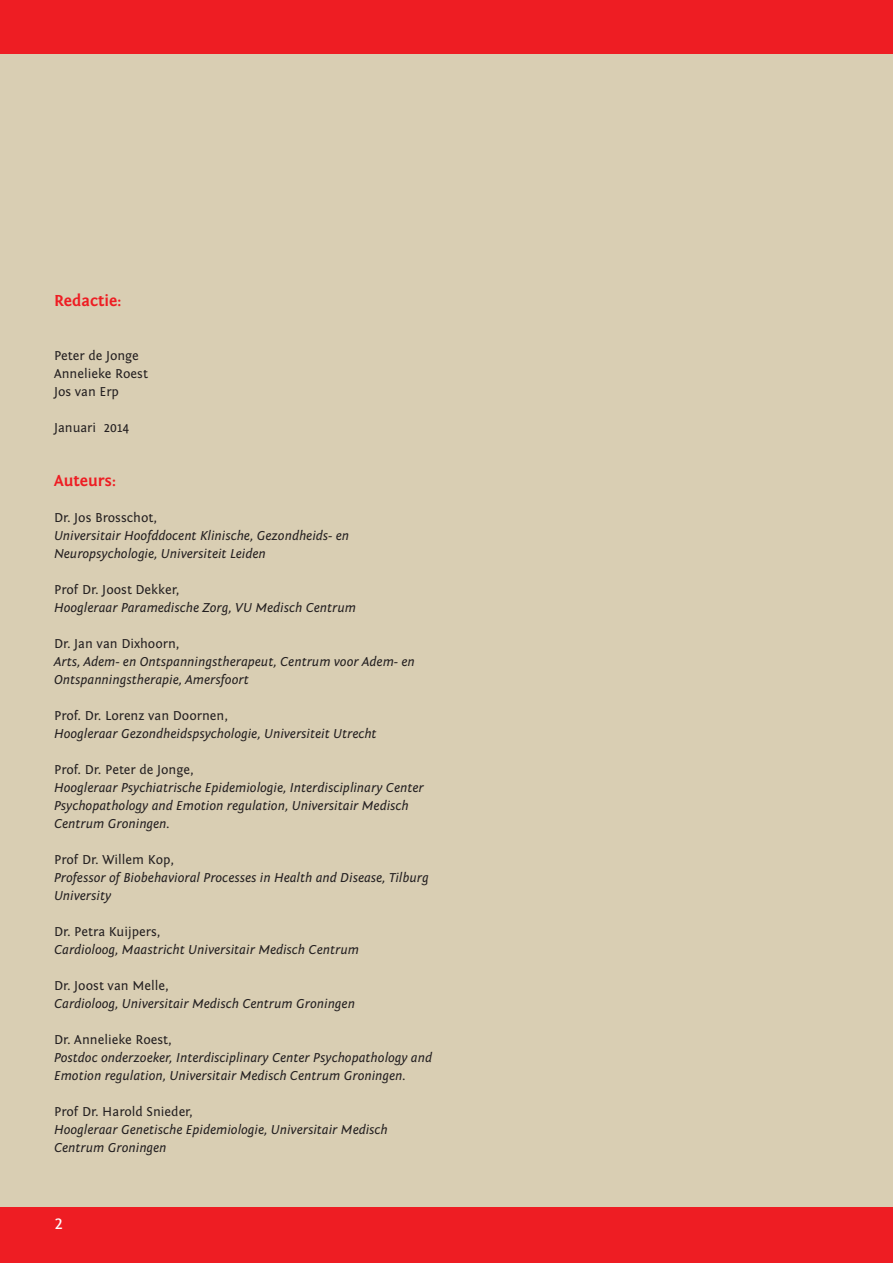
<style>
.page{position:relative;width:893px;height:1263px;background:#fff}
.page>*{position:absolute;margin:0;border:0;box-sizing:border-box;transform-origin:0 0}
.t1{font:18px "Fontin Sans";color:#fff}
.HVG_subkop_rood{font:700 16.5px "Fontin Sans";color:#ee1d23}
.HVG_brood{font:italic 13.5px/18px "Fontin Sans";color:#231f20}
.HVG_brood-2{font:13.5px "Fontin Sans";color:#231f20}
.s1{font-style:normal}
</style>
<div class="page">
<div style="left:0;top:0;width:893px;height:54px;background:#ee1d23"></div>
<div style="left:0;top:1206px;width:893px;height:57px;background:#ee1d23"></div>
<div style="left:0;top:54px;width:893px;height:1152px;background:#d9ceb3"></div>
<p class="HVG_subkop_rood" style="left:54px;top:291px;width:69px">Redactie:</p>
<p class="HVG_brood-2" style="left:54px;top:348px;width:86px">Peter de Jonge</p>
<p class="HVG_brood-2" style="left:54px;top:366px;width:95px">Annelieke Roest</p>
<p class="HVG_brood-2" style="left:54px;top:384px;width:67px">Jos van Erp</p>
<p class="HVG_brood-2" style="left:54px;top:420px;width:77px">Januari 2014</p>
<p class="HVG_subkop_rood" style="left:54px;top:471px;width:64px">Auteurs:</p>
<p class="HVG_brood" style="left:54px;top:509px;width:297px"><span class="s1">Dr. Jos Brosschot,<br></span>Universitair Hoofddocent Klinische, Gezondheids- en<br>Neuropsychologie, Universiteit Leiden</p>
<p class="HVG_brood" style="left:54px;top:581px;width:304px"><span class="s1">Prof Dr. Joost Dekker,<br></span>Hoogleraar Paramedische Zorg, VU Medisch Centrum</p>
<p class="HVG_brood" style="left:54px;top:635px;width:362px"><span class="s1">Dr. Jan van Dixhoorn,<br></span>Arts, Adem- en Ontspanningstherapeut, Centrum voor Adem- en<br>Ontspanningstherapie, Amersfoort</p>
<p class="HVG_brood" style="left:54px;top:707px;width:324px"><span class="s1">Prof. Dr. Lorenz van Doornen,<br></span>Hoogleraar Gezondheidspsychologie, Universiteit Utrecht</p>
<p class="HVG_brood" style="left:54px;top:761px;width:371px"><span class="s1">Prof. Dr. Peter de Jonge,<br></span>Hoogleraar Psychiatrische Epidemiologie, Interdisciplinary Center Psychopathology and Emotion regulation, Universitair Medisch Centrum Groningen.</p>
<p class="HVG_brood" style="left:54px;top:851px;width:376px"><span class="s1">Prof Dr. Willem Kop,<br></span>Professor of Biobehavioral Processes in Health and Disease, Tilburg<br>University</p>
<p class="HVG_brood" style="left:54px;top:923px;width:306px"><span class="s1">Dr. Petra Kuijpers,<br></span>Cardioloog, Maastricht Universitair Medisch Centrum</p>
<p class="HVG_brood" style="left:54px;top:977px;width:302px"><span class="s1">Dr. Joost van Melle,<br></span>Cardioloog, Universitair Medisch Centrum Groningen</p>
<p class="HVG_brood" style="left:54px;top:1031px;width:380px"><span class="s1">Dr. Annelieke Roest,<br></span>Postdoc onderzoeker, Interdisciplinary Center Psychopathology and<br>Emotion regulation, Universitair Medisch Centrum Groningen.</p>
<p class="HVG_brood" style="left:54px;top:1103px;width:335px"><span class="s1">Prof Dr. Harold Snieder,<br></span>Hoogleraar Genetische Epidemiologie, Universitair Medisch<br>Centrum Groningen</p>
<p class="t1" style="left:54px;top:1213px;width:10px">2</p>
</div>
